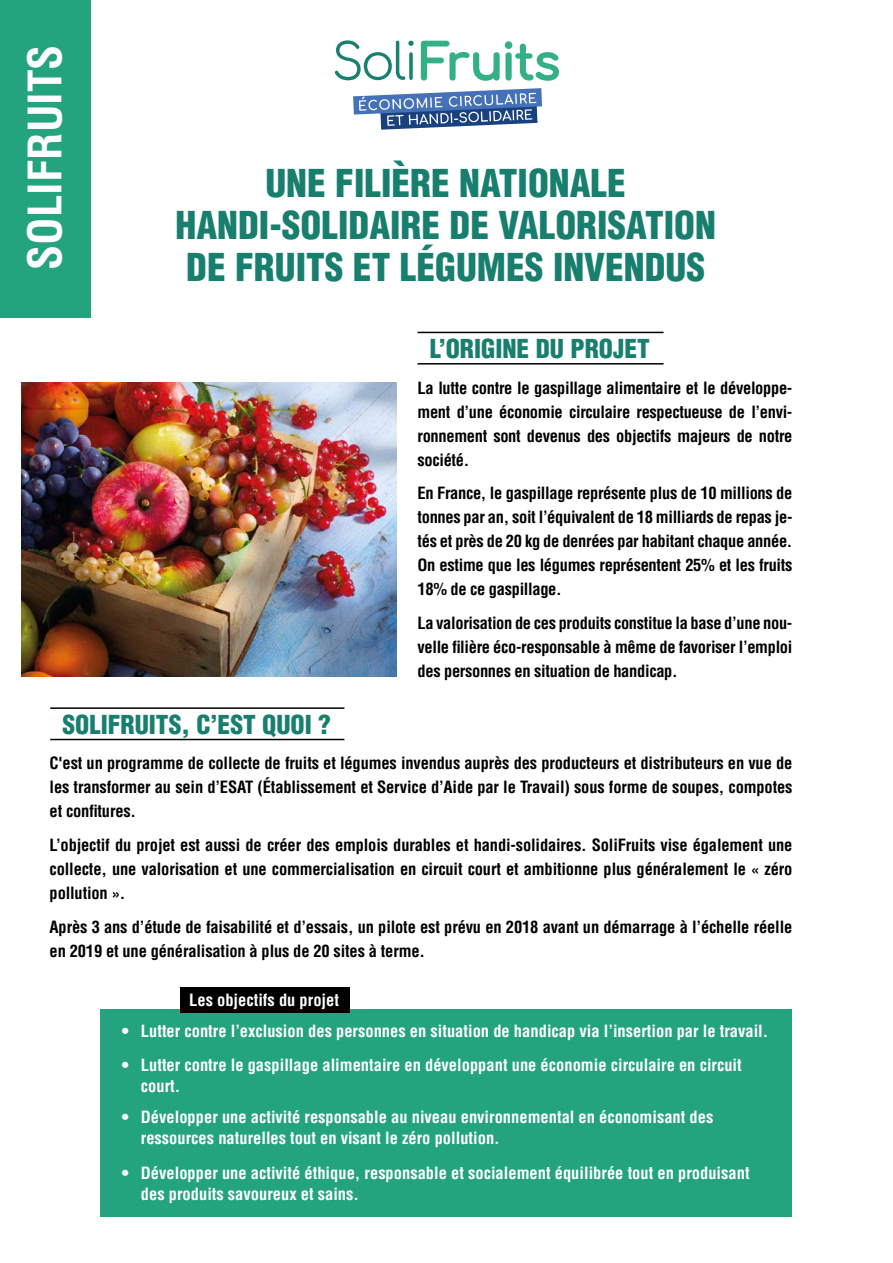
<style>
.page{position:relative;width:893px;height:1263px;background:#fff}
.page>*{position:absolute;margin:0;border:0;box-sizing:border-box;transform-origin:0 0}
.t1{font:700 condensed 45px "Helvetica LT Std";color:#fff}
.t2{font:900 condensed 37.5px/42px "Helvetica LT Std";color:#187f6e;text-align:center}
.t3{font:900 condensed 25.5px "Helvetica LT Std";color:#187f6e}
.t4{font:700 condensed 16.5px/24px "Helvetica LT Std";letter-spacing:-.01em;color:#000;text-align:justify}
.t5{font:700 condensed 16.5px/21px "Helvetica LT Std";color:#fff}
</style>
<div class="page">
<div style="left:0;top:0;width:91px;height:317px;background:#24a37f"></div>
<hr style="left:417px;top:332px;width:247px;height:1px;background:#000">
<hr style="left:417px;top:363px;width:247px;height:2px;background:#000">
<img style="left:21px;top:383px;width:375px;height:293px">
<hr style="left:50px;top:707px;width:294px;height:2px;background:#000">
<hr style="left:50px;top:739px;width:294px;height:1px;background:#000">
<div style="left:101px;top:1009px;width:691px;height:207px;background:#24a37f"></div>
<div style="left:180px;top:987px;width:170px;height:26px;background:#000"></div>
<svg style="left:421px;top:41px;width:138px;height:40px"></svg>
<svg style="left:335px;top:40px;width:79px;height:40px"></svg>
<svg style="left:353px;top:88px;width:189px;height:42px"></svg>
<h1 class="t1" style="left:17px;top:270px;width:227px;rotate:-90deg">SOLIFRUITS</h1>
<h2 class="t2" style="left:175px;top:162px;width:542px">UNE FILIÈRE NATIONALE<br>HANDI-SOLIDAIRE DE VALORISATION<br>DE FRUITS ET LÉGUMES INVENDUS</h2>
<h3 class="t3" style="left:430px;top:332px;width:222px">L’ORIGINE DU PROJET</h3>
<p class="t4" style="left:417px;top:376px;width:376px">La lutte contre le gaspillage alimentaire et le développe&shy;ment d’une économie circulaire respectueuse de l’envi&shy;ronnement sont devenus des objectifs majeurs de notre société.</p>
<p class="t4" style="left:417px;top:481px;width:376px">En France, le gaspillage représente plus de 10 millions de tonnes par an, soit l’équivalent de 18 milliards de repas je&shy;tés et près de 20 kg de denrées par habitant chaque année.<br>On estime que les légumes représentent 25% et les fruits 18% de ce gaspillage.</p>
<p class="t4" style="left:417px;top:611px;width:376px">La valorisation de ces produits constitue la base d’une nou&shy;velle filière éco-responsable à même de favoriser l’emploi des personnes en situation de handicap.</p>
<h3 class="t3" style="left:62px;top:708px;width:270px">SOLIFRUITS, C’EST QUOI ?</h3>
<p class="t4" style="left:50px;top:751px;width:744px">C'est un programme de collecte de fruits et légumes invendus auprès des producteurs et distributeurs en vue de les transformer au sein d’ESAT (Établissement et Service d’Aide par le Travail) sous forme de soupes, compotes et confitures.</p>
<p class="t4" style="left:50px;top:833px;width:744px">L’objectif du projet est aussi de créer des emplois durables et handi-solidaires. SoliFruits vise également une collecte, une valorisation et une commercialisation en circuit court et ambitionne plus généralement le « zéro pollution ».</p>
<p class="t4" style="left:50px;top:914px;width:744px">Après 3 ans d’étude de faisabilité et d’essais, un pilote est prévu en 2018 avant un démarrage à l’échelle réelle en 2019 et une généralisation à plus de 20 sites à terme.</p>
<p class="t5" style="left:189px;top:989px;width:151px">Les objectifs du projet</p>
<p class="t5" style="left:122px;top:1021px;width:648px">• Lutter contre l’exclusion des personnes en situation de handicap via l’insertion par le travail.</p>
<p class="t5" style="left:141px;top:1055px;width:602px;text-indent:-19px">• Lutter contre le gaspillage alimentaire en développant une économie circulaire en circuit court.</p>
<p class="t5" style="left:141px;top:1107px;width:574px;text-indent:-19px">• Développer une activité responsable au niveau environnemental en économisant des ressources naturelles tout en visant le zéro pollution.</p>
<p class="t5" style="left:141px;top:1162px;width:610px;text-indent:-19px">• Développer une activité éthique, responsable et socialement équilibrée tout en produisant des produits savoureux et sains.</p>
</div>
